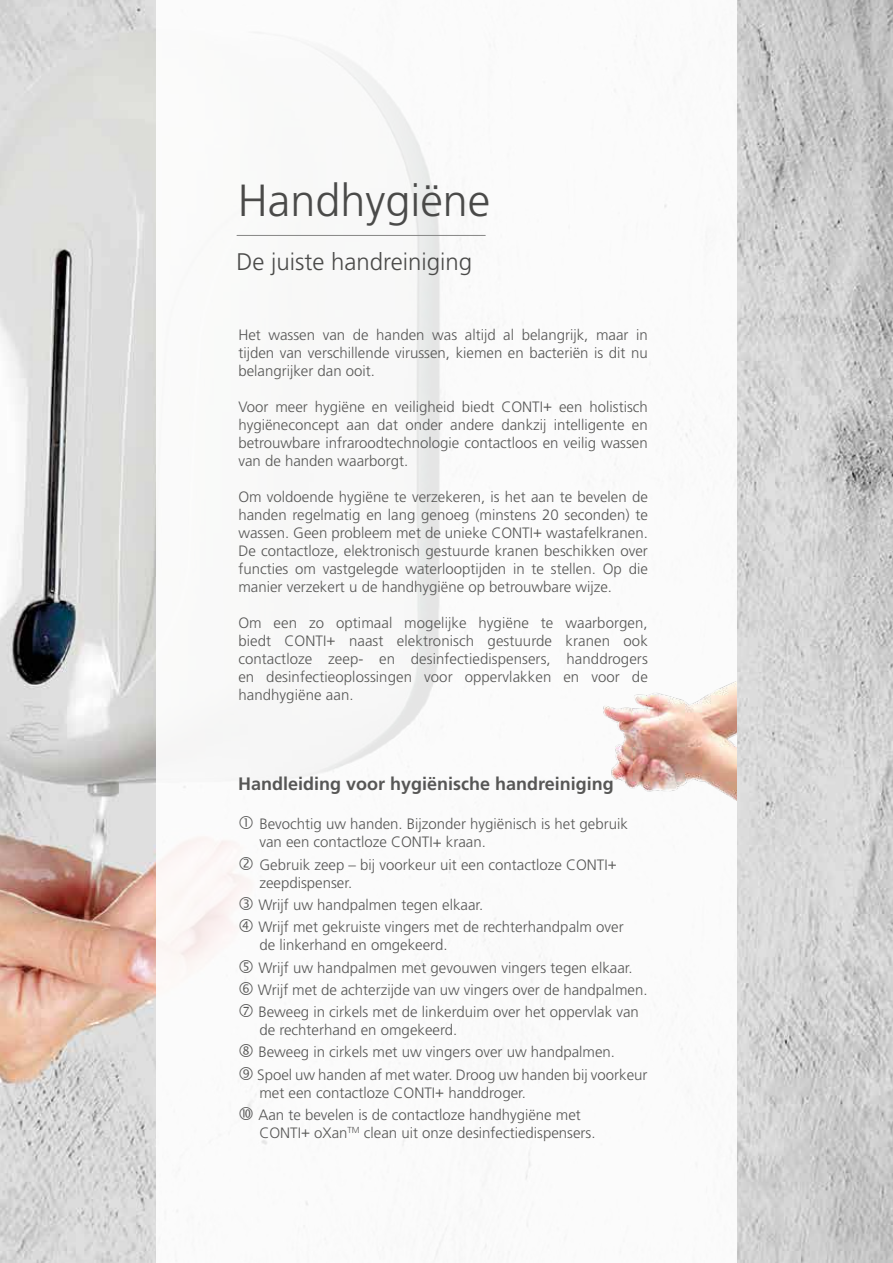
<style>
.page{position:relative;width:893px;height:1263px;background:#fff}
.page>*{position:absolute;margin:0;border:0;box-sizing:border-box;transform-origin:0 0}
.t1{font:300 45px "Frutiger LT Pro";color:#4a4a49}
.t2{font:300 24px "Frutiger LT Pro";color:#4a4a49}
.t3{font:700 18px "Frutiger LT Pro";color:#575756}
.t4{font:300 15px/18px "Frutiger LT Pro";color:#575756}
</style>
<div class="page">
<img style="left:0;top:0;width:893px;height:1263px">
<div style="left:156px;top:0;width:580px;height:1263px;background:#fff"></div>
<img style="left:603px;top:681px;width:133px;height:120px">
<hr style="left:237px;top:235px;width:249px;height:1px;background:#878786">
<svg style="left:247px;top:1106px;width:5px;height:9px"></svg>
<h1 class="t1" style="left:238px;top:178px;width:254px">Handhygiëne</h1>
<h2 class="t2" style="left:237px;top:250px;width:237px">De juiste handreiniging</h2>
<p class="t4" style="left:238px;top:326px;width:411px;text-align:justify">Het wassen van de handen was altijd al belangrijk, maar in tijden van verschillende virussen, kiemen en bacteriën is dit nu belangrijker dan ooit.</p>
<p class="t4" style="left:238px;top:398px;width:411px;text-align:justify">Voor meer hygiëne en veiligheid biedt CONTI+ een holistisch hygiëneconcept aan dat onder andere dankzij intelligente en betrouwbare infraroodtechnologie contactloos en veilig wassen van de handen waarborgt.</p>
<p class="t4" style="left:238px;top:488px;width:411px;text-align:justify">Om voldoende hygiëne te verzekeren, is het aan te bevelen de handen regelmatig en lang genoeg (minstens 20 seconden) te wassen. Geen probleem met de unieke CONTI+ wastafelkranen.<br>De contactloze, elektronisch gestuurde kranen beschikken over functies om vastgelegde waterlooptijden in te stellen. Op die manier verzekert u de handhygiëne op betrouwbare wijze.</p>
<p class="t4" style="left:238px;top:614px;width:411px;text-align:justify">Om een zo optimaal mogelijke hygiëne te waarborgen, biedt CONTI+ naast elektronisch gestuurde kranen ook contactloze zeep- en desinfectiedispensers, handdrogers en desinfectieoplossingen voor oppervlakken en voor de handhygiëne aan.</p>
<p class="t3" style="left:238px;top:777px;width:377px">Handleiding voor hygiënische handreiniging</p>
<p class="t4" style="left:259px;top:816px;width:370px">Bevochtig uw handen. Bijzonder hygiënisch is het gebruik van een contactloze CONTI+ kraan.</p>
<p class="t4" style="left:259px;top:856px;width:359px">Gebruik zeep – bij voorkeur uit een contactloze CONTI+ zeepdispenser.</p>
<p class="t4" style="left:258px;top:894px;width:367px;line-height:22.2px">Wrijf uw handpalmen tegen elkaar.<br>Wrijf met gekruiste vingers met de rechterhandpalm over</p>
<p class="t4" style="left:258px;top:935px;width:391px;line-height:22.2px">de linkerhand en omgekeerd.<br>Wrijf uw handpalmen met gevouwen vingers tegen elkaar.<br>Wrijf met de achterzijde van uw vingers over de handpalmen.<br>Beweeg in cirkels met de linkerduim over het oppervlak van</p>
<p class="t4" style="left:257px;top:1019px;width:392px;line-height:22.2px">de rechterhand en omgekeerd.<br>Beweeg in cirkels met uw vingers over uw handpalmen.<br>Spoel uw handen af met water. Droog uw handen bij voorkeur</p>
<p class="t4" style="left:258px;top:1082px;width:324px;line-height:22.2px">met een contactloze CONTI+ handdroger.<br>Aan te bevelen is de contactloze handhygiëne met</p>
<p class="t4" style="left:259px;top:1124px;width:338px">CONTI+ oXan<sup>TM</sup> clean uit onze desinfectiedispensers.</p>
</div>
